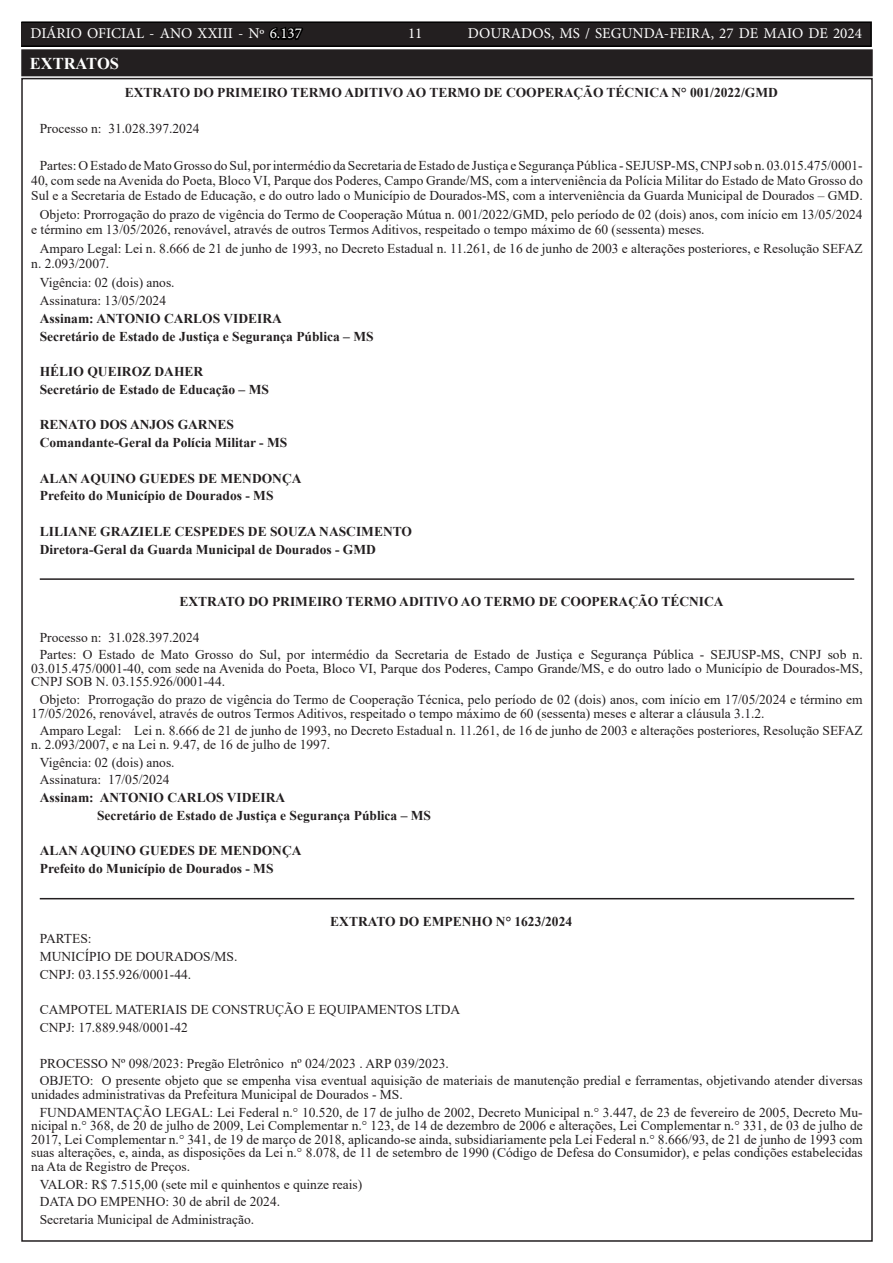
<style>
.page{position:relative;width:893px;height:1263px;background:#fff}
.page>*{position:absolute;margin:0;border:0;box-sizing:border-box;transform-origin:0 0}
.TEXTO{font:700 16.5px "Times New Roman";color:#fff}
.t1{font:15px "Minion Pro";color:#fff}
.TEXTO-2{font:13.5px/13.5px "Times New Roman";color:#231f20}
.TEXTO-3{font:700 13.5px "Times New Roman";color:#231f20}
.s1{color:#000}
</style>
<div class="page">
<div style="left:21px;top:22px;width:850px;height:24px;background:#231f20"></div>
<div style="left:21px;top:21px;width:851px;height:26px;border:2px solid #000"></div>
<hr style="left:40px;top:578px;width:814px;height:2px;background:#231f20">
<hr style="left:40px;top:898px;width:814px;height:1px;background:#231f20">
<div style="left:23px;top:51px;width:848px;height:23px;background:#231f20"></div>
<div style="left:21px;top:49px;width:852px;height:27px;border:4px solid #231f20"></div>
<p class="t1" style="left:31px;top:24px;width:273px">DIÁRIO OFICIAL - ANO XXIII - Nº <span class="s1">6.137</span></p>
<p class="t1" style="left:408px;top:24px;width:16px">11</p>
<p class="t1" style="left:468px;top:24px;width:395px">DOURADOS, MS / SEGUNDA-FEIRA, 27 DE MAIO DE 2024</p>
<p class="TEXTO" style="left:30px;top:52px;width:91px">EXTRATOS</p>
<p class="TEXTO-3" style="left:125px;top:83px;width:655px">EXTRATO DO PRIMEIRO TERMO ADITIVO AO TERMO DE COOPERAÇÃO TÉCNICA N° 001/2022/GMD</p>
<p class="TEXTO-2" style="left:40px;top:121px;width:161px">Processo n: 31.028.397.2024</p>
<p class="TEXTO-2" style="left:31px;top:157px;width:833px;line-height:15px;text-align:justify;text-indent:9px">Partes: O Estado de Mato Grosso do Sul, por intermédio da Secretaria de Estado de Justiça e Segurança Pública - SEJUSP-MS, CNPJ sob n. 03.015.475/0001- 40, com sede na Avenida do Poeta, Bloco VI, Parque dos Poderes, Campo Grande/MS, com a interveniência da Polícia Militar do Estado de Mato Grosso do Sul e a Secretaria de Estado de Educação, e do outro lado o Município de Dourados-MS, com a interveniência da Guarda Municipal de Dourados – GMD.</p>
<p class="TEXTO-2" style="left:31px;top:206px;width:833px;line-height:15px;text-indent:9px">Objeto: Prorrogação do prazo de vigência do Termo de Cooperação Mútua n. 001/2022/GMD, pelo período de 02 (dois) anos, com início em 13/05/2024 e término em 13/05/2026, renovável, através de outros Termos Aditivos, respeitado o tempo máximo de 60 (sessenta) meses.</p>
<p class="TEXTO-2" style="left:31px;top:241px;width:833px;line-height:15px;text-indent:9px">Amparo Legal: Lei n. 8.666 de 21 de junho de 1993, no Decreto Estadual n. 11.261, de 16 de junho de 2003 e alterações posteriores, e Resolução SEFAZ n. 2.093/2007.</p>
<p class="TEXTO-2" style="left:40px;top:276px;width:136px">Vigência: 02 (dois) anos.</p>
<p class="TEXTO-2" style="left:40px;top:293px;width:128px">Assinatura: 13/05/2024</p>
<p class="TEXTO-3" style="left:40px;top:309px;width:244px">Assinam: ANTONIO CARLOS VIDEIRA</p>
<p class="TEXTO-3" style="left:40px;top:326px;width:335px">Secretário de Estado de Justiça e Segurança Pública – MS</p>
<p class="TEXTO-3" style="left:40px;top:362px;width:165px">HÉLIO QUEIROZ DAHER</p>
<p class="TEXTO-3" style="left:40px;top:380px;width:231px">Secretário de Estado de Educação – MS</p>
<p class="TEXTO-3" style="left:40px;top:415px;width:196px">RENATO DOS ANJOS GARNES</p>
<p class="TEXTO-3" style="left:40px;top:433px;width:249px">Comandante-Geral da Polícia Militar - MS</p>
<p class="TEXTO-3" style="left:40px;top:468px;width:263px">ALAN AQUINO GUEDES DE MENDONÇA</p>
<p class="TEXTO-3" style="left:40px;top:486px;width:235px">Prefeito do Município de Dourados - MS</p>
<p class="TEXTO-3" style="left:40px;top:522px;width:374px">LILIANE GRAZIELE CESPEDES DE SOUZA NASCIMENTO</p>
<p class="TEXTO-3" style="left:40px;top:539px;width:338px">Diretora-Geral da Guarda Municipal de Dourados - GMD</p>
<p class="TEXTO-3" style="left:180px;top:592px;width:546px">EXTRATO DO PRIMEIRO TERMO ADITIVO AO TERMO DE COOPERAÇÃO TÉCNICA</p>
<p class="TEXTO-2" style="left:40px;top:630px;width:161px">Processo n: 31.028.397.2024</p>
<p class="TEXTO-2" style="left:31px;top:648px;width:833px;text-align:justify;text-indent:9px">Partes: O Estado de Mato Grosso do Sul, por intermédio da Secretaria de Estado de Justiça e Segurança Pública - SEJUSP-MS, CNPJ sob n.<br>03.015.475/0001-40, com sede na Avenida do Poeta, Bloco VI, Parque dos Poderes, Campo Grande/MS, e do outro lado o Município de Dourados-MS, CNPJ SOB N. 03.155.926/0001-44.</p>
<p class="TEXTO-2" style="left:31px;top:692px;width:833px;text-indent:9px">Objeto: Prorrogação do prazo de vigência do Termo de Cooperação Técnica, pelo período de 02 (dois) anos, com início em 17/05/2024 e término em<br>17/05/2026, renovável, através de outros Termos Aditivos, respeitado o tempo máximo de 60 (sessenta) meses e alterar a cláusula 3.1.2.</p>
<p class="TEXTO-2" style="left:31px;top:724px;width:833px;text-indent:9px">Amparo Legal: Lei n. 8.666 de 21 de junho de 1993, no Decreto Estadual n. 11.261, de 16 de junho de 2003 e alterações posteriores, Resolução SEFAZ n. 2.093/2007, e na Lei n. 9.47, de 16 de julho de 1997.</p>
<p class="TEXTO-2" style="left:40px;top:755px;width:136px">Vigência: 02 (dois) anos.</p>
<p class="TEXTO-2" style="left:40px;top:773px;width:131px">Assinatura: 17/05/2024</p>
<p class="TEXTO-3" style="left:40px;top:788px;width:247px">Assinam: ANTONIO CARLOS VIDEIRA</p>
<p class="TEXTO-3" style="left:97px;top:806px;width:335px">Secretário de Estado de Justiça e Segurança Pública – MS</p>
<p class="TEXTO-3" style="left:40px;top:841px;width:263px">ALAN AQUINO GUEDES DE MENDONÇA</p>
<p class="TEXTO-3" style="left:40px;top:859px;width:235px">Prefeito do Município de Dourados - MS</p>
<p class="TEXTO-3" style="left:330px;top:911px;width:243px">EXTRATO DO EMPENHO N° 1623/2024</p>
<p class="TEXTO-2" style="left:40px;top:932px;width:53px">PARTES:</p>
<p class="TEXTO-2" style="left:40px;top:949px;width:199px">MUNICÍPIO DE DOURADOS/MS.</p>
<p class="TEXTO-2" style="left:40px;top:967px;width:153px">CNPJ: 03.155.926/0001-44.</p>
<p class="TEXTO-2" style="left:40px;top:1003px;width:422px">CAMPOTEL MATERIAIS DE CONSTRUÇÃO E EQUIPAMENTOS LTDA</p>
<p class="TEXTO-2" style="left:40px;top:1020px;width:150px">CNPJ: 17.889.948/0001-42</p>
<p class="TEXTO-2" style="left:40px;top:1056px;width:411px">PROCESSO Nº 098/2023: Pregão Eletrônico nº 024/2023 . ARP 039/2023.</p>
<p class="TEXTO-2" style="left:31px;top:1074px;width:833px;text-indent:9px">OBJETO: O presente objeto que se empenha visa eventual aquisição de materiais de manutenção predial e ferramentas, objetivando atender diversas unidades administrativas da Prefeitura Municipal de Dourados - MS.</p>
<p class="TEXTO-2" style="left:31px;top:1105px;width:833px;text-align:justify;text-indent:9px">FUNDAMENTAÇÃO LEGAL: Lei Federal n.° 10.520, de 17 de julho de 2002, Decreto Municipal n.° 3.447, de 23 de fevereiro de 2005, Decreto Mu&shy;nicipal n.° 368, de 20 de julho de 2009, Lei Complementar n.° 123, de 14 de dezembro de 2006 e alterações, Lei Complementar n.° 331, de 03 de julho de 2017, Lei Complementar n.° 341, de 19 de março de 2018, aplicando-se ainda, subsidiariamente pela Lei Federal n.° 8.666/93, de 21 de junho de 1993 com suas alterações, e, ainda, as disposições da Lei n.° 8.078, de 11 de setembro de 1990 (Código de Defesa do Consumidor), e pelas condições estabelecidas na Ata de Registro de Preços.</p>
<p class="TEXTO-2" style="left:40px;top:1177px;width:324px">VALOR: R$ 7.515,00 (sete mil e quinhentos e quinze reais)</p>
<p class="TEXTO-2" style="left:40px;top:1194px;width:242px">DATA DO EMPENHO: 30 de abril de 2024.</p>
<p class="TEXTO-2" style="left:40px;top:1212px;width:216px">Secretaria Municipal de Administração.</p>
</div>
